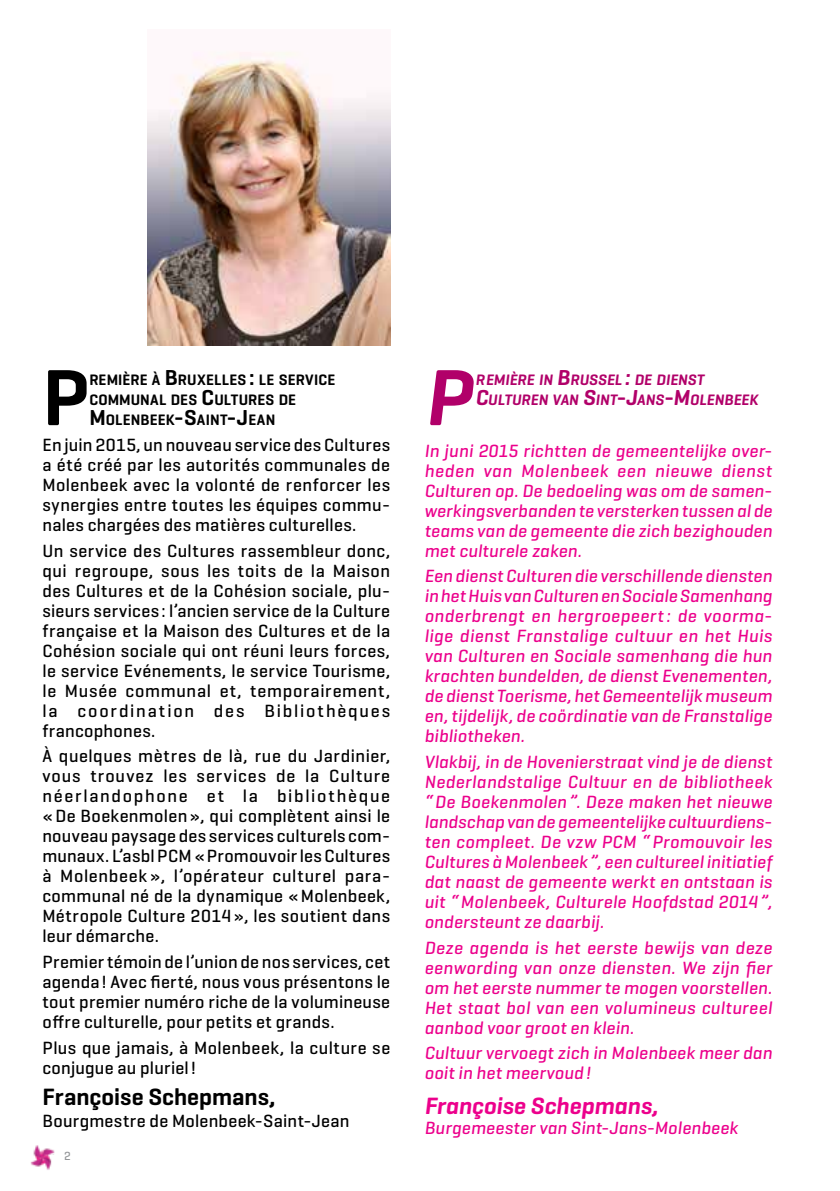
<style>
.page{position:relative;width:840px;height:1191px;background:#fff}
.page>*{position:absolute;margin:0;border:0;box-sizing:border-box;transform-origin:0 0}
.t1{font:italic 600 80.8px "Geogrotesque";color:#b10069}
.t2{font:600 80.8px "Geogrotesque";color:#000}
.t3{font:italic 600 24px "Geogrotesque";color:#ec008c}
.t4{font:600 24px "Geogrotesque";color:#000}
.t5{font:italic 500 18px/20px "Geogrotesque";letter-spacing:.015em;color:#ec008c;text-align:justify}
.t6{font:500 18px/20px "Geogrotesque";letter-spacing:.02em;color:#000;text-align:justify}
.t7{font:600 15.4px/20px "Geogrotesque";letter-spacing:.01em;color:#000}
.t8{font:italic 600 15.4px/20px "Geogrotesque";color:#b10069}
.t9{font:500 12px "Geogrotesque";color:#939598}
.s1{font-size:22px}
</style>
<div class="page">
<img style="left:30px;top:1145px;width:25px;height:25px">
<img style="left:147px;top:52px;width:243px;height:294px">
<h1 class="t2" style="left:42px;top:347px;width:40px">P</h1>
<p class="t7" style="left:89px;top:370px;width:247px">REMIÈRE À <span class="s1">B</span>RUXELLES <span class="s1">:</span> LE SERVICE<br>COMMUNAL DES <span class="s1">C</span>ULTURES DE<br><span class="s1">M</span> OLENBEEK<span class="s1">-S</span>AINT<span class="s1">-J</span>EAN</p>
<p class="t6" style="left:42px;top:434px;width:349px">En juin 2015, un nouveau service des Cultures a été créé par les autorités communales de Molenbeek avec la volonté de renforcer les synergies entre toutes les équipes commu&shy;nales chargées des matières culturelles.</p>
<p class="t6" style="left:42px;top:540px;width:349px">Un service des Cultures rassembleur donc, qui regroupe, sous les toits de la Maison des Cultures et de la Cohésion sociale, plu&shy;sieurs services: l’ancien service de la Culture française et la Maison des Cultures et de la Cohésion sociale qui ont réuni leurs forces, le service Evénements, le service Tourisme, le Musée communal et, temporairement, la coordination des Bibliothèques francophones.</p>
<p class="t6" style="left:42px;top:745px;width:349px">À quelques mètres de là, rue du Jardinier, vous trouvez les services de la Culture néerlandophone et la bibliothèque «De Boekenmolen», qui complètent ainsi le nouveau paysage des services culturels com&shy;munaux. L’asbl PCM «Promouvoir les Cultures à Molenbeek », l’opérateur culturel para&shy;communal né de la dynamique «Molenbeek, Métropole Culture 2014», les soutient dans leur démarche.</p>
<p class="t6" style="left:42px;top:951px;width:349px">Premier témoin de l’union de nos services, cet agenda! Avec fierté, nous vous présentons le tout premier numéro riche de la volumineuse offre culturelle, pour petits et grands.</p>
<p class="t6" style="left:42px;top:1037px;width:349px">Plus que jamais, à Molenbeek, la culture se conjugue au pluriel!</p>
<h2 class="t4" style="left:42px;top:1082px;width:234px">Françoise Schepmans,</h2>
<p class="t6" style="left:42px;top:1110px;width:308px">Bourgmestre de Molenbeek-Saint-Jean</p>
<p class="t9" style="left:64px;top:1148px;width:8px">2</p>
<h1 class="t1" style="left:424px;top:347px;width:45px">P</h1>
<p class="t8" style="left:475px;top:370px;width:284px">REMIÈRE IN <span class="s1">B</span>RUSSEL <span class="s1">:</span> DE DIENST<br><span class="s1">C</span>ULTUREN VAN <span class="s1">S</span>INT<span class="s1">-J</span>ANS<span class="s1">-M</span>OLENBEEK</p>
<p class="t5" style="left:424px;top:440px;width:349px">In juni 2015 richtten de gemeentelijke over&shy;heden van Molenbeek een nieuwe dienst Culturen op. De bedoeling was om de samen&shy;werkingsverbanden te versterken tussen al de teams van de gemeente die zich bezighouden met culturele zaken.</p>
<p class="t5" style="left:424px;top:565px;width:349px">Een dienst Culturen die verschillende diensten in het Huis van Culturen en Sociale Samenhang onderbrengt en hergroepeert: de voorma&shy;lige dienst Franstalige cultuur en het Huis van Culturen en Sociale samenhang die hun krachten bundelden, de dienst Evenementen, de dienst Toerisme, het Gemeentelijk museum en, tijdelijk, de coördinatie van de Franstalige bibliotheken.</p>
<p class="t5" style="left:424px;top:751px;width:349px">Vlakbij, in de Hovenierstraat vind je de dienst Nederlandstalige Cultuur en de bibliotheek “De Boekenmolen ”. Deze maken het nieuwe landschap van de gemeentelijke cultuurdiens&shy;ten compleet. De vzw PCM “ Promouvoir les Cultures à Molenbeek ”, een cultureel initiatief dat naast de gemeente werkt en ontstaan is uit “Molenbeek, Culturele Hoofdstad 2014”, ondersteunt ze daarbij.</p>
<p class="t5" style="left:424px;top:937px;width:349px">Deze agenda is het eerste bewijs van deze eenwording van onze diensten. We zijn fier om het eerste nummer te mogen voorstellen.<br>Het staat bol van een volumineus cultureel aanbod voor groot en klein.</p>
<p class="t5" style="left:424px;top:1042px;width:349px">Cultuur vervoegt zich in Molenbeek meer dan ooit in het meervoud!</p>
<h2 class="t3" style="left:424px;top:1090px;width:235px">Françoise Schepmans,</h2>
<p class="t5" style="left:424px;top:1117px;width:315px">Burgemeester van Sint-Jans-Molenbeek</p>
</div>
